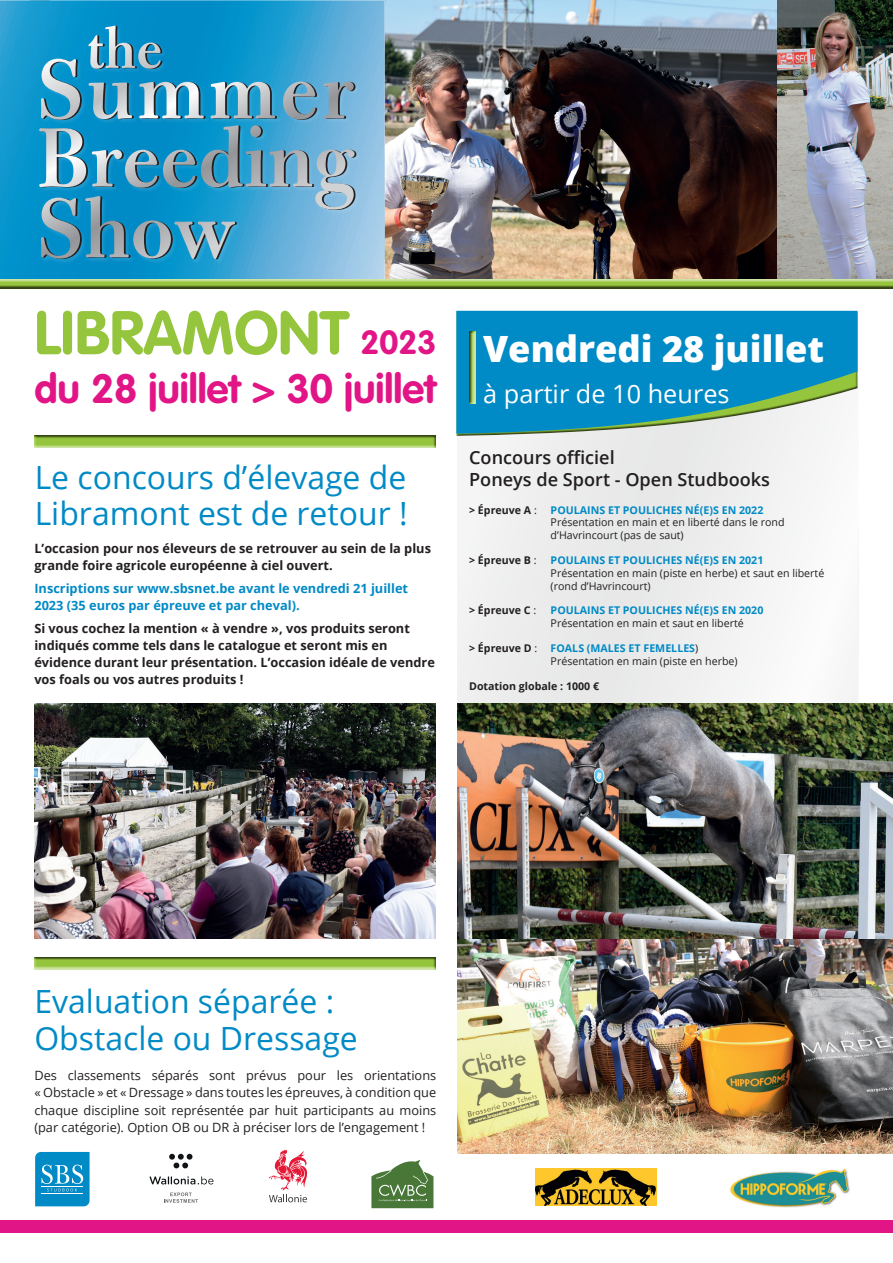
<style>
.page{position:relative;width:893px;height:1263px;background:#fff}
.page>*{position:absolute;margin:0;border:0;box-sizing:border-box;transform-origin:0 0}
.t1{font:700 60.75px "VAG Rounded Std";color:#94c53c}
.t2{font:700 40.5px "VAG Rounded Std";color:#e11586}
.t3{font:800 36.15px "Open Sans";color:#fff}
.t4{font:31.95px/36.2px "Open Sans";color:#008ac6}
.t5{font:25.35px "Open Sans";color:#fff}
.t6{font:600 18.15px/21.8px "Open Sans";color:#231f20}
.t7{font:700 12.75px/17.1px "Open Sans";color:#231f20}
.t8{font:12.75px/17.1px "Open Sans";color:#231f20;text-align:justify}
.t9{font:700 12.75px/17.1px "Open Sans";color:#008ac6}
.t10{font:10.65px/12.8px "Open Sans";color:#231f20}
.t11{font:700 10.65px "Open Sans";color:#008ac6}
.t12{font:700 10.65px "Open Sans";color:#231f20}
.s1{font-size:33px;color:#e11586}
.s2{font-weight:400}
.s3{font-weight:700}
.s4{font-weight:700;color:#008ac6}
</style>
<div class="page">
<img style="left:385px;top:0;width:392px;height:277px">
<img style="left:777px;top:0;width:116px;height:277px">
<svg style="left:0;top:262px;width:385px;height:15px;background:#36a1d3"></svg>
<div style="left:0;top:277px;width:893px;height:11px;background:#fff;opacity:.75"></div>
<div style="left:0;top:279px;width:893px;height:10px;background:#231f20;opacity:.75"></div>
<div style="left:34px;top:957px;width:403px;height:13px;background:#231f20;opacity:.75"></div>
<div style="left:34px;top:435px;width:403px;height:13px;background:#231f20;opacity:.75"></div>
<svg style="left:457px;top:438px;width:402px;height:265px"></svg>
<div style="left:455px;top:310px;width:403px;height:128px;background:#231f20;opacity:.75"></div>
<svg style="left:456px;top:311px;width:401px;height:123px;background:#2096c2"></svg>
<svg style="left:0;top:0;width:385px;height:262px;background:#41a0ca"></svg>
<div style="left:469px;top:329px;width:8px;height:75px;background:#008ac6"></div>
<div style="left:469px;top:329px;width:7px;height:75px;background:#231f20;opacity:.75"></div>
<svg style="left:35px;top:1152px;width:55px;height:54px;background:#1c96cc"></svg>
<hr style="left:42px;top:1186px;width:41px;height:1px;background:#fff">
<hr style="left:42px;top:1193px;width:41px;height:1px;background:#fff">
<img style="left:536px;top:1168px;width:121px;height:38px">
<svg style="left:371px;top:1160px;width:62px;height:48px"></svg>
<svg style="left:169px;top:1154px;width:23px;height:14px"></svg>
<svg style="left:150px;top:1176px;width:64px;height:8px"></svg>
<svg style="left:164px;top:1192px;width:34px;height:11px"></svg>
<svg style="left:269px;top:1150px;width:38px;height:52px"></svg>
<img style="left:730px;top:1168px;width:120px;height:40px">
<img style="left:457px;top:938px;width:436px;height:216px">
<img style="left:457px;top:703px;width:436px;height:235px">
<img style="left:34px;top:703px;width:402px;height:235px">
<div style="left:0;top:1220px;width:893px;height:12px;background:#e11585"></div>
<h1 class="t1" style="left:34px;top:297px;width:403px">LIBRAMONT <span class="s1">2023</span></h1>
<h2 class="t2" style="left:34px;top:365px;width:403px">du 28 juillet &gt; 30 juillet</h2>
<h3 class="t4" style="left:35px;top:458px;width:374px">Le concours d’élevage de<br>Libramont est de retour !</h3>
<p class="t7" style="left:34px;top:539px;width:398px">L’occasion pour nos éleveurs de se retrouver au sein de la plus grande foire agricole européenne à ciel ouvert.</p>
<p class="t9" style="left:34px;top:579px;width:375px">Inscriptions sur www.sbsnet.be avant le vendredi 21 juillet<br>2023 (35 euros par épreuve et par cheval).</p>
<p class="t7" style="left:34px;top:619px;width:402px">Si vous cochez la mention « à vendre », vos produits seront indiqués comme tels dans le catalogue et seront mis en évidence durant leur présentation. L’occasion idéale de vendre vos foals ou vos autres produits !</p>
<h3 class="t3" style="left:483px;top:321px;width:342px">Vendredi 28 juillet</h3>
<h3 class="t5" style="left:483px;top:376px;width:248px">à partir de 10 heures</h3>
<h3 class="t6" style="left:469px;top:446px;width:302px">Concours officiel<br>Poneys de Sport - Open Studbooks</h3>
<p class="t12" style="left:469px;top:502px;width:69px">&gt; Épreuve A <span class="s2">:</span></p>
<p class="t11" style="left:551px;top:502px;width:214px">POULAINS ET POULICHES NÉ(E)S EN 2022</p>
<p class="t10" style="left:551px;top:516px;width:235px">Présentation en main et en liberté dans le rond d’Havrincourt (pas de saut)</p>
<p class="t12" style="left:469px;top:553px;width:69px">&gt; Épreuve B <span class="s2">:</span></p>
<p class="t11" style="left:551px;top:553px;width:214px">POULAINS ET POULICHES NÉ(E)S EN 2021</p>
<p class="t10" style="left:551px;top:566px;width:275px">Présentation en main (piste en herbe) et saut en liberté (rond d’Havrincourt)</p>
<p class="t12" style="left:469px;top:603px;width:69px">&gt; Épreuve C <span class="s2">:</span></p>
<p class="t11" style="left:551px;top:603px;width:214px">POULAINS ET POULICHES NÉ(E)S EN 2020</p>
<p class="t10" style="left:551px;top:617px;width:195px">Présentation en main et saut en liberté</p>
<p class="t10" style="left:551px;top:641px;width:189px;text-indent:-82px"><span class="s3">&gt; Épreuve D</span> : <span class="s4">FOALS (MALES ET FEMELLES</span>)<br>Présentation en main (piste en herbe)</p>
<p class="t12" style="left:469px;top:678px;width:132px">Dotation globale : 1000 €</p>
<h3 class="t4" style="left:34px;top:983px;width:325px">Evaluation séparée :<br>Obstacle ou Dressage</h3>
<p class="t8" style="left:34px;top:1067px;width:403px">Des classements séparés sont prévus pour les orientations « Obstacle » et « Dressage » dans toutes les épreuves, à condition que chaque discipline soit représentée par huit participants au moins (par catégorie). Option OB ou DR à préciser lors de l’engagement !</p>
</div>
